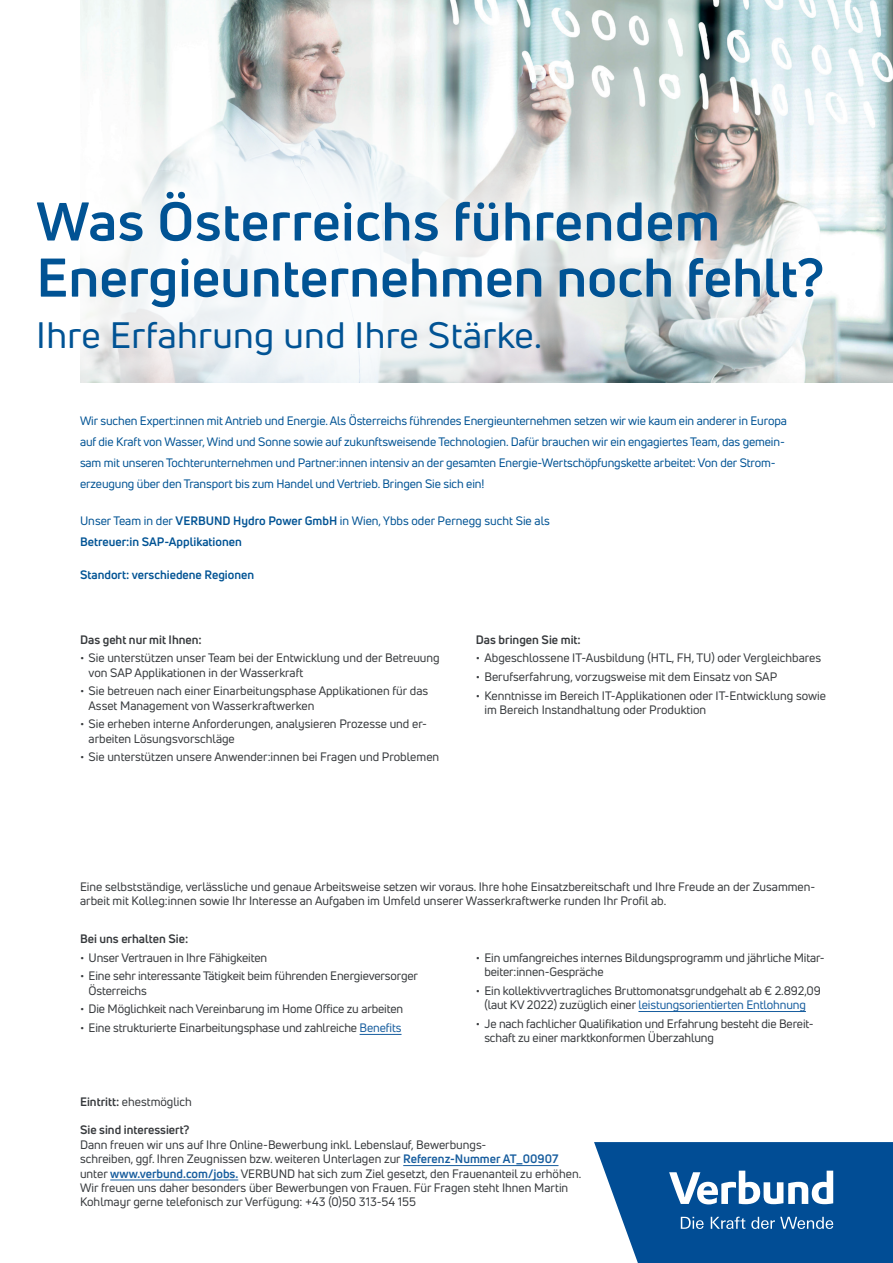
<style>
.page{position:relative;width:893px;height:1263px;background:#fff}
.page>*{position:absolute;margin:0;border:0;box-sizing:border-box;transform-origin:0 0}
.t1{font:700 53.25px/56.1px "Uni Neue";color:#015394}
.t2{font:36px "Uni Neue";letter-spacing:.01em;color:#015394}
.t3{font:12px/14.4px "Uni Neue";color:#36393c}
.t4{font:12px/21px "Uni Neue";letter-spacing:-.01em;color:#015394}
.t5{font:700 12px/21px "Uni Neue";color:#015394}
.t6{font:700 12px "Uni Neue";color:#36393c}
.s1{font-weight:400}
.s2{color:#175d9e}
.s3{font-weight:700}
.s4{font-weight:700;color:#175d9e}
</style>
<div class="page">
<img style="left:80px;top:0;width:813px;height:383px">
<svg style="left:594px;top:1142px;width:299px;height:121px;background:#2868a5"></svg>
<svg style="left:80px;top:84px;width:562px;height:44px"></svg>
<div style="left:0;top:128px;width:885px;height:290px;background:#fff;opacity:.86"></div>
<hr style="left:403px;top:1165px;width:155px;height:1px;background:#175d9e">
<hr style="left:110px;top:1180px;width:128px;height:1px;background:#175d9e">
<hr style="left:360px;top:1034px;width:41px;height:1px;background:#175d9e">
<hr style="left:638px;top:1011px;width:168px;height:1px;background:#175d9e">
<h1 class="t1" style="left:36px;top:193px;width:789px">Was Österreichs führendem<br>Energieunternehmen noch fehlt?</h1>
<h2 class="t2" style="left:36px;top:312px;width:507px">Ihre Erfahrung und Ihre Stärke.</h2>
<p class="t4" style="left:80px;top:410px;width:708px">Wir suchen Expert:innen mit Antrieb und Energie. Als Österreichs führendes Energieunternehmen setzen wir wie kaum ein anderer in Europa auf die Kraft von Wasser, Wind und Sonne sowie auf zukunftsweisende Technologien. Dafür brauchen wir ein engagiertes Team, das gemein&shy;sam mit unseren Tochterunternehmen und Partner:innen intensiv an der gesamten Energie-Wertschöpfungskette arbeitet: Von der Strom&shy;erzeugung über den Transport bis zum Handel und Vertrieb. Bringen Sie sich ein!</p>
<p class="t5" style="left:80px;top:510px;width:471px"><span class="s1">Unser Team in der</span> VERBUND Hydro Power GmbH <span class="s1">in Wien, Ybbs oder Pernegg sucht Sie als<br></span>Betreuer:in SAP-Applikationen</p>
<p class="t5" style="left:80px;top:564px;width:176px">Standort: verschiedene Regionen</p>
<p class="t6" style="left:80px;top:632px;width:123px">Das geht nur mit Ihnen:</p>
<p class="t3" style="left:89px;top:651px;width:353px;text-indent:-9px">• Sie unterstützen unser Team bei der Entwicklung und der Betreuung von SAP Applikationen in der Wasserkraft</p>
<p class="t3" style="left:89px;top:684px;width:341px;text-indent:-9px">• Sie betreuen nach einer Einarbeitungsphase Applikationen für das<br>Asset Management von Wasserkraftwerken</p>
<p class="t3" style="left:89px;top:717px;width:340px;text-indent:-9px">• Sie erheben interne Anforderungen, analysieren Prozesse und er&shy;arbeiten Lösungsvorschläge</p>
<p class="t3" style="left:80px;top:750px;width:361px">• Sie unterstützen unsere Anwender:innen bei Fragen und Problemen</p>
<p class="t6" style="left:476px;top:632px;width:106px">Das bringen Sie mit:</p>
<p class="t3" style="left:476px;top:651px;width:347px">• Abgeschlossene IT-Ausbildung (HTL, FH, TU) oder Vergleichbares</p>
<p class="t3" style="left:476px;top:669px;width:303px">• Berufserfahrung, vorzugsweise mit dem Einsatz von SAP</p>
<p class="t3" style="left:484px;top:688px;width:343px;text-indent:-9px">• Kenntnisse im Bereich IT-Applikationen oder IT-Entwicklung sowie im Bereich Instandhaltung oder Produktion</p>
<p class="t3" style="left:80px;top:879px;width:737px">Eine selbstständige, verlässliche und genaue Arbeitsweise setzen wir voraus. Ihre hohe Einsatzbereitschaft und Ihre Freude an der Zusammen&shy;arbeit mit Kolleg:innen sowie Ihr Interesse an Aufgaben im Umfeld unserer Wasserkraftwerke runden Ihr Profil ab.</p>
<p class="t6" style="left:80px;top:931px;width:110px">Bei uns erhalten Sie:</p>
<p class="t3" style="left:80px;top:950px;width:189px">• Unser Vertrauen in Ihre Fähigkeiten</p>
<p class="t3" style="left:89px;top:969px;width:331px;text-indent:-9px">• Eine sehr interessante Tätigkeit beim führenden Energieversorger<br>Österreichs</p>
<p class="t3" style="left:80px;top:1002px;width:325px">• Die Möglichkeit nach Vereinbarung im Home Office zu arbeiten</p>
<p class="t3" style="left:80px;top:1020px;width:323px">• Eine strukturierte Einarbeitungsphase und zahlreiche <span class="s2">Benefits</span></p>
<p class="t3" style="left:484px;top:950px;width:342px;text-indent:-9px">• Ein umfangreiches internes Bildungsprogramm und jährliche Mitar&shy;beiter:innen-Gespräche</p>
<p class="t3" style="left:476px;top:983px;width:346px;text-align:center">• Ein kollektivvertragliches Bruttomonatsgrundgehalt ab € 2.892,09 (laut KV 2022) zuzüglich einer <span class="s2">leistungsorientierten Entlohnung</span></p>
<p class="t3" style="left:484px;top:1016px;width:331px;text-indent:-9px">• Je nach fachlicher Qualifikation und Erfahrung besteht die Bereit&shy;schaft zu einer marktkonformen Überzahlung</p>
<p class="t3" style="left:80px;top:1094px;width:113px"><span class="s3">Eintritt:</span> ehestmöglich</p>
<p class="t6" style="left:80px;top:1122px;width:111px">Sie sind interessiert?</p>
<p class="t3" style="left:80px;top:1137px;width:503px">Dann freuen wir uns auf Ihre Online-Bewerbung inkl. Lebenslauf, Bewerbungs-<br>schreiben, ggf. Ihren Zeugnissen bzw. weiteren Unterlagen zur <span class="s4">Referenz-Nummer AT_00907 </span>unter <span class="s4">www.verbund.com/jobs.</span> VERBUND hat sich zum Ziel gesetzt, den Frauenanteil zu erhöhen.<br>Wir freuen uns daher besonders über Bewerbungen von Frauen. Für Fragen steht Ihnen Martin Kohlmayr gerne telefonisch zur Verfügung: +43 (0)50 313-54 155</p>
</div>
